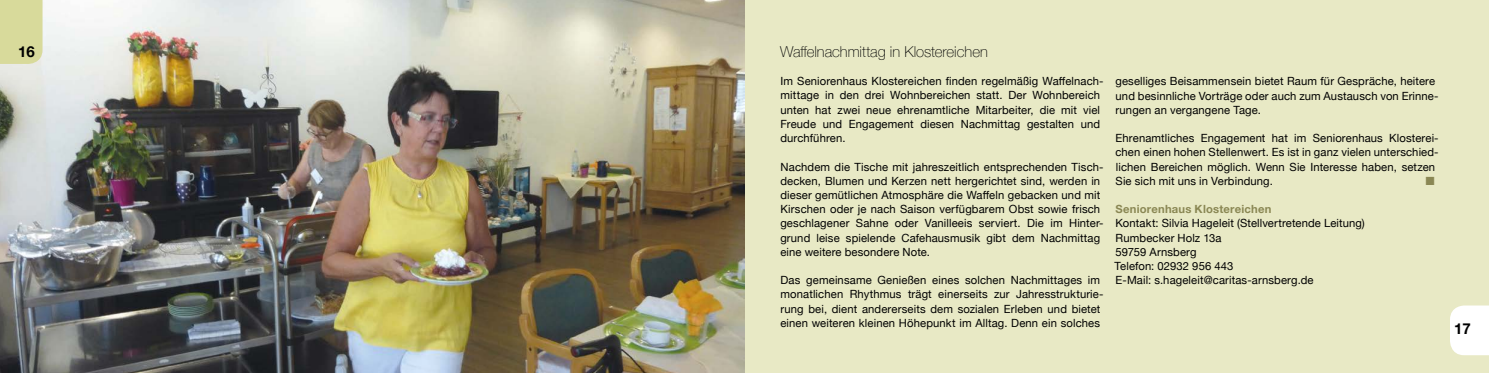
<style>
.page{position:relative;width:1489px;height:373px;background:#fff}
.page>*{position:absolute;margin:0;border:0;box-sizing:border-box;transform-origin:0 0}
.t1{font:100 15px "Helvetica Neue";color:#000}
.t2{font:700 15px "Helvetica Neue";color:#000}
.t3{font:11.25px/14.1px "Helvetica Neue";letter-spacing:.01em;color:#000}
.t4{font:700 11.25px "Helvetica Neue";letter-spacing:.02em;color:#8a8754}
</style>
<div class="page">
<div style="left:744px;top:0;width:744px;height:372px;background:#e8e9c5"></div>
<img style="left:0;top:0;width:744px;height:372px">
<div style="left:0;top:0;width:43px;height:64px;background:#d8da9b"></div>
<div style="left:1450px;top:305px;width:38px;height:49px;background:#fff"></div>
<h1 class="t2" style="left:18px;top:40px;width:18px">16</h1>
<h1 class="t1" style="left:780px;top:40px;width:209px">Waffelnachmittag in Klostereichen</h1>
<p class="t3" style="left:780px;top:75px;width:325px">Im Seniorenhaus Klostereichen finden regelmäßig Waffelnach&shy;mittage in den drei Wohnbereichen statt. Der Wohnbereich unten hat zwei neue ehrenamtliche Mitarbeiter, die mit viel Freude und Engagement diesen Nachmittag gestalten und durchführen.</p>
<p class="t3" style="left:780px;top:160px;width:325px">Nachdem die Tische mit jahreszeitlich entsprechenden Tisch&shy;decken, Blumen und Kerzen nett hergerichtet sind, werden in dieser gemütlichen Atmosphäre die Waffeln gebacken und mit Kirschen oder je nach Saison verfügbarem Obst sowie frisch geschlagener Sahne oder Vanilleeis serviert. Die im Hinter&shy;grund leise spielende Cafehausmusik gibt dem Nachmittag eine weitere besondere Note.</p>
<p class="t3" style="left:780px;top:273px;width:325px">Das gemeinsame Genießen eines solchen Nachmittages im monatlichen Rhythmus trägt einerseits zur Jahresstrukturie&shy;rung bei, dient andererseits dem sozialen Erleben und bietet einen weiteren kleinen Höhepunkt im Alltag. Denn ein solches</p>
<p class="t3" style="left:1115px;top:75px;width:325px">geselliges Beisammensein bietet Raum für Gespräche, heitere und besinnliche Vorträge oder auch zum Austausch von Erinne&shy;rungen an vergangene Tage.</p>
<p class="t3" style="left:1115px;top:131px;width:325px">Ehrenamtliches Engagement hat im Seniorenhaus Klosterei&shy;chen einen hohen Stellenwert. Es ist in ganz vielen unterschied&shy;lichen Bereichen möglich. Wenn Sie Interesse haben, setzen Sie sich mit uns in Verbindung.</p>
<p class="t4" style="left:1115px;top:200px;width:157px">Seniorenhaus Klostereichen</p>
<p class="t3" style="left:1114px;top:216px;width:252px">Kontakt: Silvia Hageleit (Stellvertretende Leitung)<br>Rumbecker Holz 13a<br>59759 Arnsberg<br>Telefon: 02932 956 443<br>E-Mail: s.hageleit@caritas-arnsberg.de</p>
<h1 class="t2" style="left:1453px;top:316px;width:18px">17</h1>
</div>
